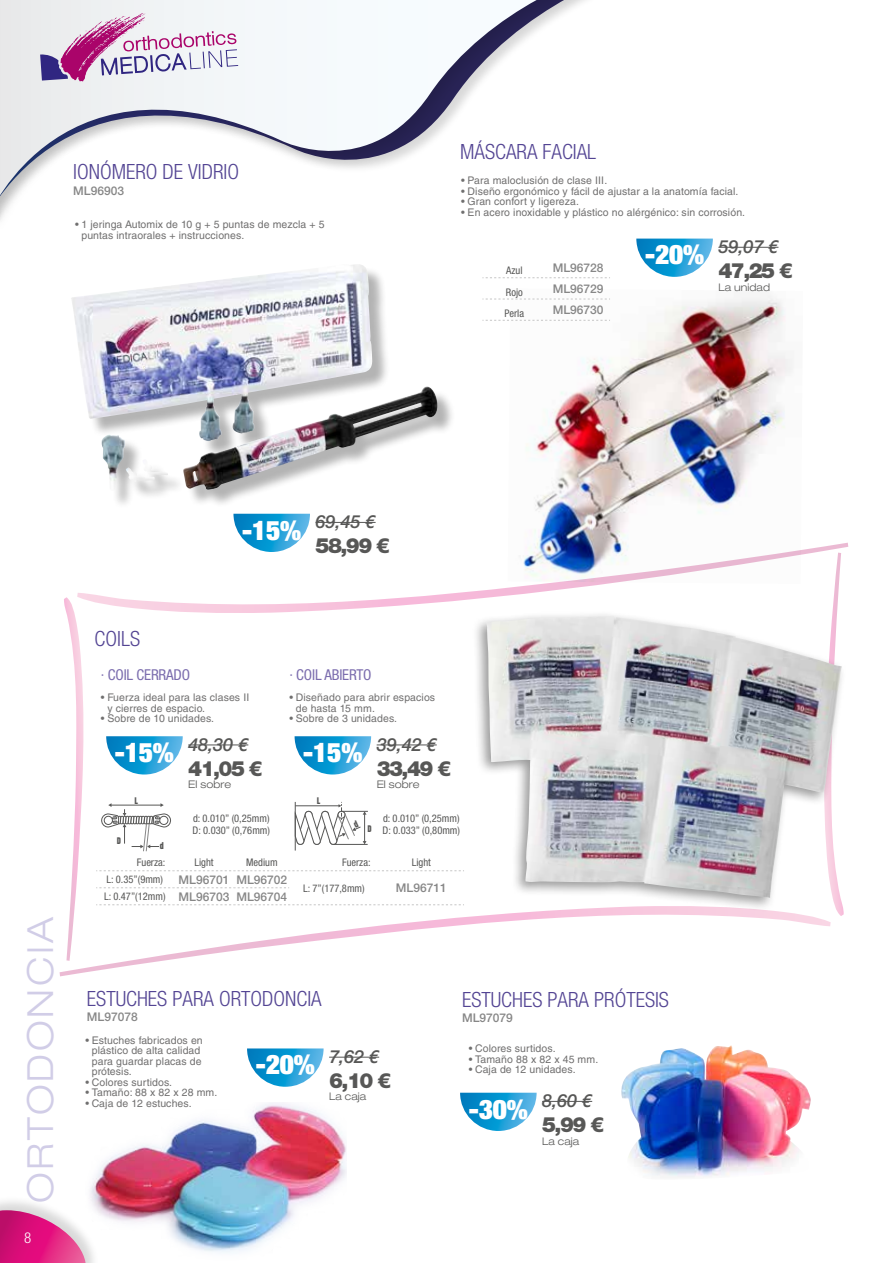
<style>
.page{position:relative;width:893px;height:1263px;background:#fff}
.page>*{position:absolute;margin:0;border:0;box-sizing:border-box;transform-origin:0 0}
.t1{font:300 expanded 36px "Helvetica Neue";letter-spacing:.075em;color:#d1cde7}
.t2{font:900 expanded 27px "Helvetica Neue";color:#fff}
.t3{font:300 condensed 21px "Helvetica Neue";color:#534493}
.t4{font:900 21px "Helvetica Neue";letter-spacing:-.075em;color:#575756}
.t5{font:italic 500 18px "Helvetica Neue";color:#575756}
.t6{font:condensed 15px "Helvetica Neue";letter-spacing:-.01em;color:#7b6dae}
.t7{font:300 condensed 15px "Helvetica Neue";color:#fff}
.t8{font:500 12px "Helvetica Neue";color:#878787}
.t9{font:10.5px/10.5px "Helvetica LT Std";letter-spacing:.01em;color:#706f6f}
.t10{font:condensed 10.5px/12.6px "Helvetica Neue";color:#575756}
.t11{font:300 expanded 10.5px "Helvetica Neue";letter-spacing:.005em;color:#575756}
.t12{font:800 9px "Heading Pro";color:#575756}
.s1{font-weight:900;font-style:normal;font-stretch:expanded;font-size:27px;color:#fff}
.s2{font-weight:400;font-stretch:condensed;font-size:10.5px;color:#575756}
</style>
<div class="page">
<div style="left:0;top:1195px;width:99px;height:68px;background:#000;opacity:.15"></div>
<svg style="left:0;top:1210px;width:92px;height:53px"></svg>
<svg style="left:0;top:0;width:585px;height:212px"></svg>
<div style="left:0;top:202px;width:5px;height:62px;background:#000;opacity:.15"></div>
<svg style="left:0;top:193px;width:2px;height:58px"></svg>
<svg style="left:40px;top:13px;width:198px;height:68px"></svg>
<svg style="left:60px;top:905px;width:771px;height:71px"></svg>
<svg style="left:77px;top:543px;width:771px;height:70px"></svg>
<svg style="left:64px;top:597px;width:23px;height:364px"></svg>
<svg style="left:820px;top:553px;width:24px;height:363px"></svg>
<img style="left:508px;top:295px;width:295px;height:289px">
<svg style="left:233px;top:536px;width:77px;height:16px"></svg>
<svg style="left:636px;top:239px;width:77px;height:38px"></svg>
<hr style="left:718px;top:247px;width:60px;height:1px;background:#575756">
<svg style="left:490px;top:277px;width:120px;height:1px"></svg>
<svg style="left:490px;top:299px;width:120px;height:1px"></svg>
<svg style="left:490px;top:320px;width:120px;height:1px"></svg>
<div style="left:74px;top:267px;width:382px;height:242px;background:#000;opacity:.3"></div>
<img style="left:71px;top:264px;width:350px;height:226px">
<div style="left:472px;top:611px;width:375px;height:300px;background:#000;opacity:.4"></div>
<img style="left:486px;top:616px;width:356px;height:282px">
<svg style="left:96px;top:904px;width:368px;height:1px"></svg>
<img style="left:621px;top:1045px;width:190px;height:132px">
<svg style="left:460px;top:1093px;width:77px;height:38px"></svg>
<hr style="left:542px;top:1101px;width:50px;height:1px;background:#575756">
<svg style="left:247px;top:1048px;width:77px;height:39px"></svg>
<hr style="left:329px;top:1057px;width:50px;height:1px;background:#575756">
<img style="left:85px;top:1103px;width:262px;height:157px">
<svg style="left:96px;top:736px;width:368px;height:152px"></svg>
<h3 class="t3" style="left:73px;top:160px;width:167px">IONÓMERO DE VIDRIO</h3>
<p class="t8" style="left:73px;top:183px;width:52px">ML96903</p>
<p class="t9" style="left:81px;top:219px;width:245px;text-indent:-6px">• 1 jeringa Automix de 10 g + 5 puntas de mezcla + 5 puntas intraorales + instrucciones.</p>
<h3 class="t3" style="left:460px;top:139px;width:138px">MÁSCARA FACIAL</h3>
<p class="t9" style="left:461px;top:175px;width:148px">• Para maloclusión de clase III.</p>
<p class="t9" style="left:461px;top:186px;width:279px">• Diseño ergonómico y fácil de ajustar a la anatomía facial.</p>
<p class="t9" style="left:461px;top:196px;width:119px">• Gran confort y ligereza.</p>
<p class="t9" style="left:461px;top:207px;width:286px">• En acero inoxidable y plástico no alérgénico: sin corrosión.</p>
<p class="t10" style="left:506px;top:264px;width:18px">Azul</p>
<p class="t8" style="left:553px;top:260px;width:52px">ML96728</p>
<p class="t10" style="left:506px;top:285px;width:18px">Rojo</p>
<p class="t8" style="left:553px;top:282px;width:52px">ML96729</p>
<p class="t10" style="left:505px;top:307px;width:21px">Perla</p>
<p class="t8" style="left:553px;top:303px;width:52px">ML96730</p>
<h3 class="t5" style="left:645px;top:236px;width:135px"><span class="s1">-20%</span> 59,07 €</h3>
<h3 class="t4" style="left:718px;top:258px;width:76px">47,25 €</h3>
<p class="t11" style="left:718px;top:280px;width:53px">La unidad</p>
<h1 class="t1" style="left:19px;top:1203px;width:288px;rotate:-90deg">ORTODONCIA</h1>
<h3 class="t7" style="left:24px;top:1229px;width:9px">8</h3>
<h3 class="t3" style="left:95px;top:626px;width:47px">COILS</h3>
<h3 class="t5" style="left:242px;top:511px;width:135px"><span class="s1">-15%</span> 69,45 €</h3>
<h3 class="t4" style="left:316px;top:533px;width:76px">58,99 €</h3>
<h3 class="t6" style="left:101px;top:666px;width:91px">· COIL CERRADO</h3>
<p class="t9" style="left:107px;top:692px;width:143px;text-indent:-6px">• Fuerza ideal para las clases II y cierres de espacio.</p>
<p class="t9" style="left:101px;top:713px;width:115px">• Sobre de 10 unidades.</p>
<h3 class="t5" style="left:115px;top:734px;width:135px"><span class="s1">-15%</span> 48,30 €</h3>
<h3 class="t4" style="left:188px;top:756px;width:76px">41,05 €</h3>
<p class="t11" style="left:188px;top:778px;width:44px">El sobre</p>
<p class="t12" style="left:117px;top:835px;width:6px">D</p>
<p class="t12" style="left:134px;top:795px;width:5px">L</p>
<p class="t12" style="left:160px;top:840px;width:6px">d</p>
<p class="t10" style="left:193px;top:812px;width:79px">d: 0.010” (0,25mm)<br>D: 0.030” (0,76mm)</p>
<h3 class="t6" style="left:289px;top:666px;width:84px">· COIL ABIERTO</h3>
<p class="t9" style="left:296px;top:692px;width:141px;text-indent:-6px">• Diseñado para abrir espacios de hasta 15 mm.</p>
<p class="t9" style="left:289px;top:713px;width:109px">• Sobre de 3 unidades.</p>
<h3 class="t5" style="left:303px;top:734px;width:135px"><span class="s1">-15%</span> 39,42 €</h3>
<h3 class="t4" style="left:377px;top:756px;width:76px">33,49 €</h3>
<p class="t11" style="left:377px;top:778px;width:44px">El sobre</p>
<p class="t12" style="left:317px;top:795px;width:5px">L</p>
<p class="t12" style="left:367px;top:822px;width:6px">D</p>
<p class="t10" style="left:383px;top:812px;width:79px">d: 0.010” (0,25mm)<br>D: 0.033” (0,80mm)</p>
<p class="t10" style="left:137px;top:856px;width:30px">Fuerza:</p>
<p class="t10" style="left:194px;top:856px;width:21px">Light</p>
<p class="t10" style="left:246px;top:856px;width:33px">Medium</p>
<p class="t10" style="left:342px;top:856px;width:30px">Fuerza:</p>
<p class="t10" style="left:412px;top:856px;width:21px">Light</p>
<p class="t10" style="left:107px;top:873px;width:58px">L: 0.35”(9mm)</p>
<p class="t8" style="left:179px;top:872px;width:110px">ML96701 ML96702</p>
<p class="t10" style="left:303px;top:882px;width:63px">L: 7”(177,8mm)</p>
<p class="t8" style="left:396px;top:881px;width:52px">ML96711</p>
<p class="t8" style="left:104px;top:889px;width:185px"><span class="s2">L: 0.47”(12mm)</span> ML96703 ML96704</p>
<h3 class="t3" style="left:462px;top:987px;width:209px">ESTUCHES PARA PRÓTESIS</h3>
<p class="t8" style="left:462px;top:1011px;width:52px">ML97079</p>
<p class="t9" style="left:469px;top:1043px;width:88px">• Colores surtidos.</p>
<p class="t9" style="left:469px;top:1054px;width:131px">• Tamaño 88 x 82 x 45 mm.</p>
<h3 class="t3" style="left:87px;top:987px;width:236px">ESTUCHES PARA ORTODONCIA</h3>
<p class="t8" style="left:87px;top:1010px;width:52px">ML97078</p>
<p class="t9" style="left:92px;top:1035px;width:112px;text-indent:-6px">• Estuches fabricados en plástico de alta calidad para guardar placas de prótesis.</p>
<p class="t9" style="left:85px;top:1077px;width:88px">• Colores surtidos.</p>
<p class="t9" style="left:85px;top:1087px;width:133px">• Tamaño: 88 x 82 x 28 mm.</p>
<p class="t9" style="left:85px;top:1098px;width:108px">• Caja de 12 estuches.</p>
<h3 class="t5" style="left:329px;top:1046px;width:52px">7,62 €</h3>
<h3 class="t4" style="left:329px;top:1068px;width:64px">6,10 €</h3>
<p class="t11" style="left:329px;top:1090px;width:39px">La caja</p>
<h2 class="t2" style="left:256px;top:1047px;width:61px">-20%</h2>
<p class="t9" style="left:469px;top:1064px;width:108px">• Caja de 12 unidades.</p>
<h3 class="t5" style="left:469px;top:1090px;width:125px"><span class="s1">-30%</span> 8,60 €</h3>
<h3 class="t4" style="left:542px;top:1112px;width:64px">5,99 €</h3>
<p class="t11" style="left:542px;top:1134px;width:39px">La caja</p>
</div>
